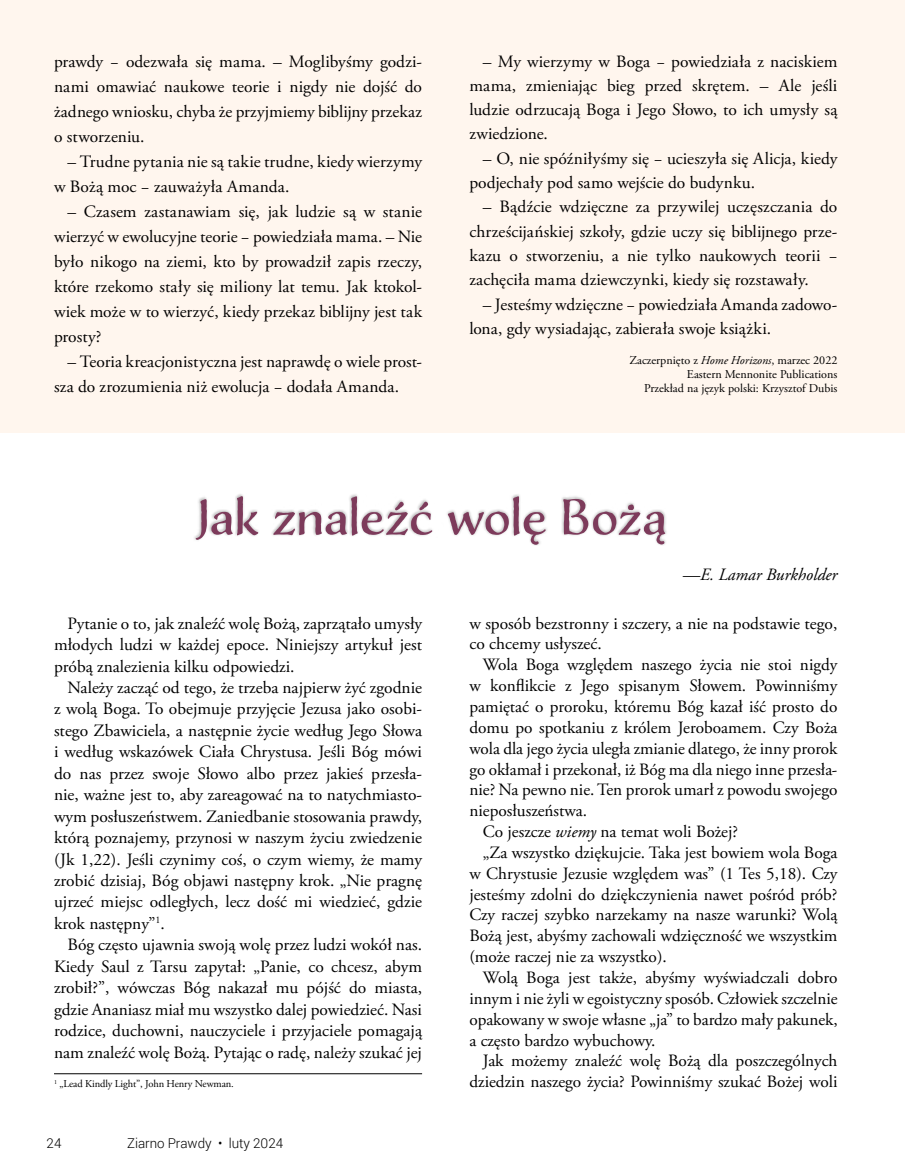
<style>
.page{position:relative;width:905px;height:1175px;background:#fff}
.page>*{position:absolute;margin:0;border:0;box-sizing:border-box;transform-origin:0 0}
.t1{font:50.25px "Adorn Roman";letter-spacing:-.01em;color:#7d3b5b}
.t2{font:17.25px/21.5px "Adobe Garamond Pro";color:#000;text-align:justify}
.t3{font:italic 17.25px "Adobe Garamond Pro";color:#000}
.t4{font:300 13.5px "Roboto";color:#000}
.t5{font:12px/13.8px "Adobe Garamond Pro";color:#000;text-align:right}
.t6{font:10.5px "Adobe Garamond Pro";letter-spacing:-.01em;color:#000}
.s1{font-style:italic}
</style>
<div class="page">
<div style="left:0;top:0;width:904px;height:432px;background:#fff6ee"></div>
<div style="left:194px;top:493px;width:474px;height:53px;background:#000;opacity:.3"></div>
<hr style="left:54px;top:1073px;width:368px;height:1px;background:#000">
<p class="t2" style="left:54px;top:49px;width:369px;line-height:25px">prawdy − odezwała się mama. – Moglibyśmy godzi&shy;nami omawiać naukowe teorie i nigdy nie dojść do żadnego wniosku, chyba że przyjmiemy biblijny przekaz o stworzeniu.</p>
<p class="t2" style="left:54px;top:149px;width:369px;line-height:25px;text-indent:14px">– Trudne pytania nie są takie trudne, kiedy wierzymy w Bożą moc − zauważyła Amanda.</p>
<p class="t2" style="left:54px;top:199px;width:369px;line-height:25px;text-indent:14px">– Czasem zastanawiam się, jak ludzie są w stanie wierzyć w ewolucyjne teorie − powiedziała mama. – Nie było nikogo na ziemi, kto by prowadził zapis rzeczy, które rzekomo stały się miliony lat temu. Jak ktokol&shy;wiek może w to wierzyć, kiedy przekaz biblijny jest tak prosty?</p>
<p class="t2" style="left:54px;top:349px;width:369px;line-height:25px;text-indent:14px">– Teoria kreacjonistyczna jest naprawdę o wiele prost&shy;sza do zrozumienia niż ewolucja − dodała Amanda.</p>
<p class="t2" style="left:469px;top:50px;width:369px;line-height:24.3px;text-indent:14px">– My wierzymy w Boga − powiedziała z naciskiem mama, zmieniając bieg przed skrętem. – Ale jeśli ludzie odrzucają Boga i Jego Słowo, to ich umysły są zwiedzione.</p>
<p class="t2" style="left:469px;top:147px;width:369px;line-height:24.3px;text-indent:14px">– O, nie spóźniłyśmy się − ucieszyła się Alicja, kiedy podjechały pod samo wejście do budynku.</p>
<p class="t2" style="left:469px;top:195px;width:369px;line-height:24.3px;text-indent:14px">– Bądźcie wdzięczne za przywilej uczęszczania do chrześcijańskiej szkoły, gdzie uczy się biblijnego prze&shy;kazu o stworzeniu, a nie tylko naukowych teorii − zachęciła mama dziewczynki, kiedy się rozstawały.</p>
<p class="t2" style="left:469px;top:293px;width:369px;line-height:24.3px;text-indent:14px">– Jesteśmy wdzięczne − powiedziała Amanda zadowo&shy;lona, gdy wysiadając, zabierała swoje książki.</p>
<p class="t5" style="left:629px;top:354px;width:209px">Zaczerpnięto z <span class="s1">Home Horizons</span>, marzec 2022<br>Eastern Mennonite Publications<br>Przekład na język polski: Krzysztof Dubis</p>
<h1 class="t1" style="left:197px;top:486px;width:471px">Jak znaleźć wolę Bożą</h1>
<p class="t3" style="left:683px;top:564px;width:156px">—E. Lamar Burkholder</p>
<p class="t2" style="left:54px;top:613px;width:370px;text-indent:14px">Pytanie o to, jak znaleźć wolę Bożą, zaprzątało umysły młodych ludzi w każdej epoce. Niniejszy artykuł jest próbą znalezienia kilku odpowiedzi.</p>
<p class="t2" style="left:54px;top:677px;width:369px;text-indent:14px">Należy zacząć od tego, że trzeba najpierw żyć zgodnie z wolą Boga. To obejmuje przyjęcie Jezusa jako osobi&shy;stego Zbawiciela, a następnie życie według Jego Słowa i według wskazówek Ciała Chrystusa. Jeśli Bóg mówi do nas przez swoje Słowo albo przez jakieś przesła&shy;nie, ważne jest to, aby zareagować na to natychmiasto&shy;wym posłuszeństwem. Zaniedbanie stosowania prawdy, którą poznajemy, przynosi w naszym życiu zwiedzenie (Jk 1,22). Jeśli czynimy coś, o czym wiemy, że mamy zrobić dzisiaj, Bóg objawi następny krok. „Nie pragnę ujrzeć miejsc odległych, lecz dość mi wiedzieć, gdzie krok następny”<sup>1</sup>.</p>
<p class="t2" style="left:54px;top:934px;width:369px;text-indent:14px">Bóg często ujawnia swoją wolę przez ludzi wokół nas.<br>Kiedy Saul z Tarsu zapytał: „Panie, co chcesz, abym zrobił?”, wówczas Bóg nakazał mu pójść do miasta, gdzie Ananiasz miał mu wszystko dalej powiedzieć. Nasi rodzice, duchowni, nauczyciele i przyjaciele pomagają nam znaleźć wolę Bożą. Pytając o radę, należy szukać jej</p>
<p class="t6" style="left:54px;top:1077px;width:181px"><sup>1</sup> „Lead Kindly Light”, John Henry Newman.</p>
<p class="t4" style="left:47px;top:1133px;width:16px">24</p>
<p class="t4" style="left:127px;top:1133px;width:157px">Ziarno Prawdy • luty 2024</p>
<p class="t2" style="left:469px;top:613px;width:369px;line-height:20.9px">w sposób bezstronny i szczery, a nie na podstawie tego, co chcemy usłyszeć.</p>
<p class="t2" style="left:483px;top:654px;width:356px">Wola Boga względem naszego życia nie stoi nigdy</p>
<p class="t2" style="left:469px;top:675px;width:369px">w konflikcie z Jego spisanym Słowem. Powinniśmy</p>
<p class="t2" style="left:469px;top:696px;width:369px">pamiętać o proroku, któremu Bóg kazał iść prosto do</p>
<p class="t2" style="left:469px;top:717px;width:369px">domu po spotkaniu z królem Jeroboamem. Czy Boża</p>
<p class="t2" style="left:469px;top:738px;width:369px">wola dla jego życia uległa zmianie dlatego, że inny prorok</p>
<p class="t2" style="left:469px;top:759px;width:369px">go okłamał i przekonał, iż Bóg ma dla niego inne przesła-</p>
<p class="t2" style="left:469px;top:779px;width:369px">nie? Na pewno nie. Ten prorok umarł z powodu swojego</p>
<p class="t2" style="left:469px;top:800px;width:119px">nieposłuszeństwa.</p>
<p class="t2" style="left:483px;top:821px;width:256px">Co jeszcze <span class="s1">wiemy</span> na temat woli Bożej?</p>
<p class="t2" style="left:483px;top:842px;width:356px">„Za wszystko dziękujcie. Taka jest bowiem wola Boga</p>
<p class="t2" style="left:469px;top:863px;width:369px">w Chrystusie Jezusie względem was” (1 Tes 5,18). Czy</p>
<p class="t2" style="left:469px;top:884px;width:369px">jesteśmy zdolni do dziękczynienia nawet pośród prób?</p>
<p class="t2" style="left:469px;top:905px;width:369px">Czy raczej szybko narzekamy na nasze warunki? Wolą</p>
<p class="t2" style="left:469px;top:925px;width:369px">Bożą jest, abyśmy zachowali wdzięczność we wszystkim</p>
<p class="t2" style="left:469px;top:946px;width:199px">(może raczej nie za wszystko).</p>
<p class="t2" style="left:483px;top:967px;width:356px">Wolą Boga jest także, abyśmy wyświadczali dobro</p>
<p class="t2" style="left:469px;top:988px;width:370px">innym i nie żyli w egoistyczny sposób. Człowiek szczelnie</p>
<p class="t2" style="left:469px;top:1009px;width:370px">opakowany w swoje własne „ja” to bardzo mały pakunek,</p>
<p class="t2" style="left:469px;top:1030px;width:188px">a często bardzo wybuchowy.</p>
<p class="t2" style="left:483px;top:1050px;width:356px">Jak możemy znaleźć wolę Bożą dla poszczególnych</p>
<p class="t2" style="left:469px;top:1071px;width:369px">dziedzin naszego życia? Powinniśmy szukać Bożej woli</p>
</div>
